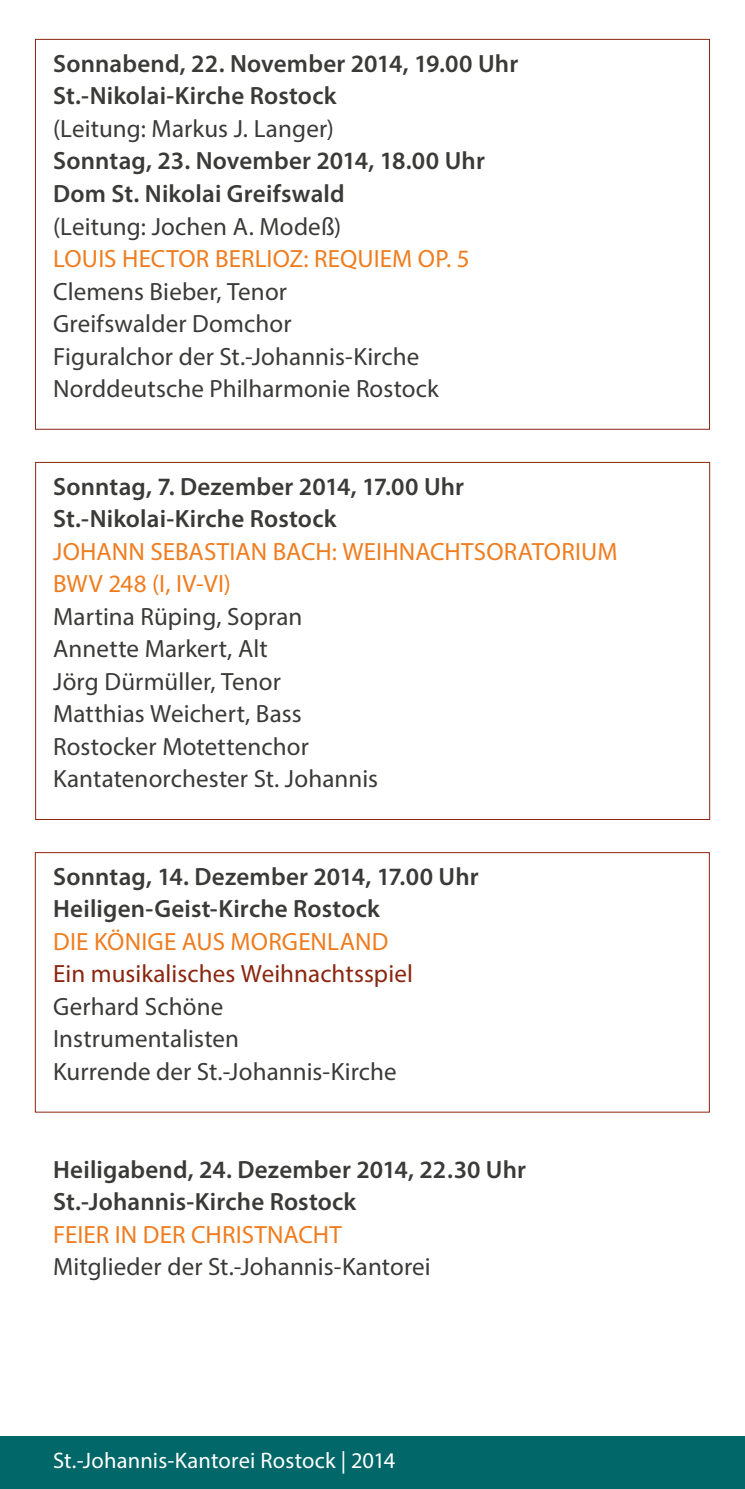
<style>
.page{position:relative;width:745px;height:1489px;background:#fff}
.page>*{position:absolute;margin:0;border:0;box-sizing:border-box;transform-origin:0 0}
.t1{font:25px/32.5px "Myriad Pro";letter-spacing:.005em;color:#3a3a39}
.t2{font:600 25px/32.5px "Myriad Pro";letter-spacing:.005em;color:#3a3a39}
.t3{font:25px/32.5px "Myriad Pro";letter-spacing:.005em;color:#ef7d20}
.t4{font:25px "Myriad Pro";color:#8a260f}
.t5{font:22.5px "Myriad Pro";letter-spacing:.005em;color:#fff}
</style>
<div class="page">
<div style="left:0;top:1435px;width:744px;height:53px;background:#016769"></div>
<div style="left:35px;top:852px;width:674px;height:260px;border:1px solid #8a260f"></div>
<p class="t2" style="left:53px;top:47px;width:466px">Sonnabend, 22. November 2014, 19.00 Uhr<br>St.-Nikolai-Kirche Rostock</p>
<p class="t1" style="left:53px;top:112px;width:282px">(Leitung: Markus J. Langer)</p>
<p class="t2" style="left:53px;top:144px;width:433px">Sonntag, 23. November 2014, 18.00 Uhr<br>Dom St. Nikolai Greifswald</p>
<p class="t1" style="left:53px;top:209px;width:289px">(Leitung: Jochen A. Modeß)</p>
<p class="t3" style="left:53px;top:242px;width:418px">LOUIS HECTOR BERLIOZ: REQUIEM OP. 5</p>
<p class="t1" style="left:53px;top:274px;width:387px">Clemens Bieber, Tenor<br>Greifswalder Domchor<br>Figuralchor der St.-Johannis-Kirche<br>Norddeutsche Philharmonie Rostock</p>
<p class="t2" style="left:53px;top:469px;width:412px">Sonntag, 7. Dezember 2014, 17.00 Uhr<br>St.-Nikolai-Kirche Rostock</p>
<p class="t3" style="left:53px;top:534px;width:565px">JOHANN SEBASTIAN BACH: WEIHNACHTSORATORIUM<br>BWV 248 (I, IV-VI)</p>
<p class="t1" style="left:53px;top:599px;width:326px">Martina Rüping, Sopran<br>Annette Markert, Alt<br>Jörg Dürmüller, Tenor<br>Matthias Weichert, Bass<br>Rostocker Motettenchor<br>Kantatenorchester St. Johannis</p>
<p class="t2" style="left:53px;top:859px;width:426px">Sonntag, 14. Dezember 2014, 17.00 Uhr<br>Heiligen-Geist-Kirche Rostock</p>
<p class="t3" style="left:53px;top:924px;width:336px">DIE KÖNIGE AUS MORGENLAND</p>
<p class="t4" style="left:53px;top:958px;width:361px">Ein musikalisches Weihnachtsspiel</p>
<p class="t1" style="left:53px;top:989px;width:345px">Gerhard Schöne<br>Instrumentalisten<br>Kurrende der St.-Johannis-Kirche</p>
<p class="t2" style="left:53px;top:1152px;width:474px">Heiligabend, 24. Dezember 2014, 22.30 Uhr<br>St.-Johannis-Kirche Rostock</p>
<p class="t3" style="left:53px;top:1217px;width:290px">FEIER IN DER CHRISTNACHT</p>
<p class="t1" style="left:53px;top:1249px;width:379px">Mitglieder der St.-Johannis-Kantorei</p>
<p class="t5" style="left:53px;top:1446px;width:343px">St.-Johannis-Kantorei Rostock | 2014</p>
</div>
